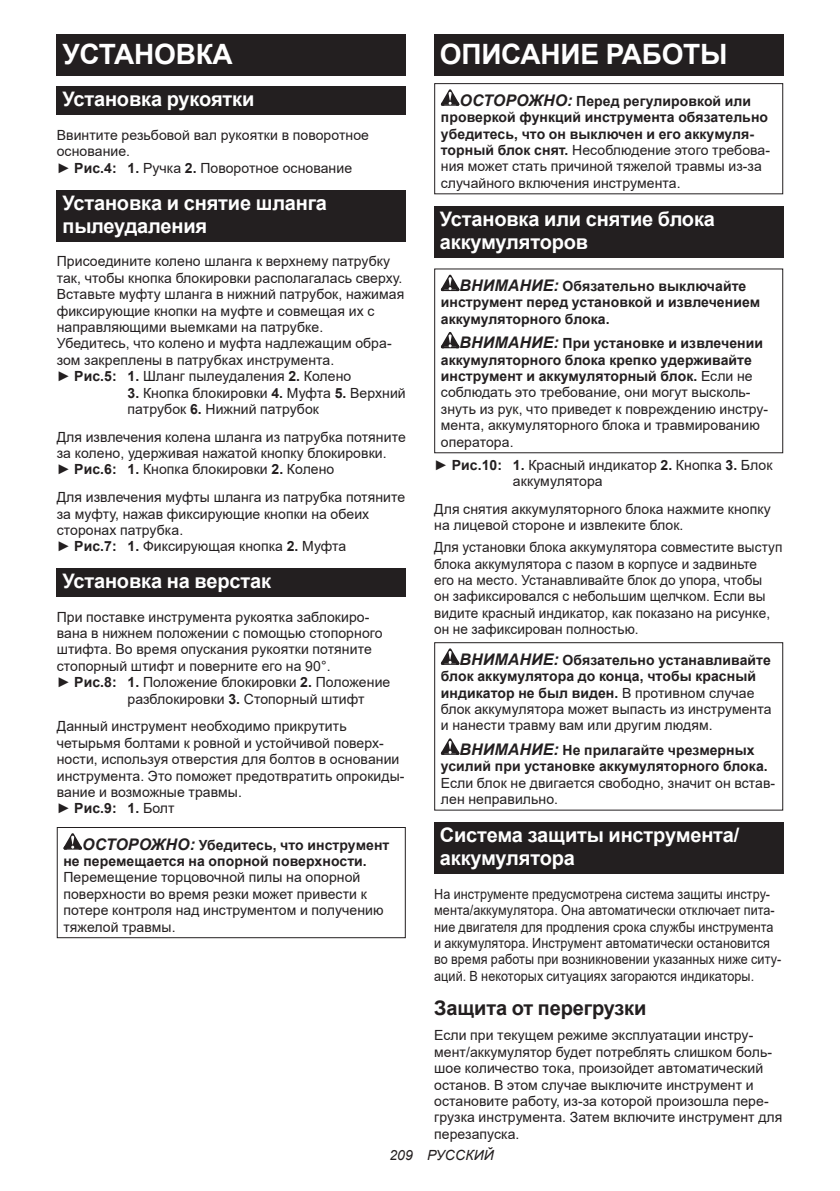
<style>
.page{position:relative;width:840px;height:1191px;background:#fff}
.page>*{position:absolute;margin:0;border:0;box-sizing:border-box;transform-origin:0 0}
.t1{font:700 28px "Arial";letter-spacing:-.01em;color:#fff}
.t2{font:700 20px/23.4px "Arial";letter-spacing:-.01em;color:#fff}
.t3{font:700 20px "Arial";letter-spacing:-.01em;color:#231f20}
.t4{font:14px/16.4px "Arial";letter-spacing:.005em;color:#231f20}
.t5{font:700 14px/16.4px "Arial";letter-spacing:.005em;color:#231f20}
.t6{font:14px/16.4px "Arial";letter-spacing:.005em;color:#231f20;scale:.9 1}
.t7{font:italic 14px "Arial";letter-spacing:.005em;color:#231f20}
.s1{font-weight:700}
.s2{font-style:italic;font-size:16px}
.s3{font-weight:400}
.s4{font-weight:700;font-style:italic;font-size:16px}
</style>
<div class="page">
<div style="left:57px;top:34px;width:348px;height:41px;background:#231f20"></div>
<div style="left:57px;top:86px;width:348px;height:29px;background:#231f20"></div>
<div style="left:57px;top:190px;width:348px;height:51px;background:#231f20"></div>
<div style="left:57px;top:568px;width:348px;height:29px;background:#231f20"></div>
<svg style="left:63px;top:833px;width:19px;height:16px"></svg>
<div style="left:57px;top:827px;width:348px;height:111px;border:1px solid #231f20"></div>
<div style="left:434px;top:34px;width:348px;height:41px;background:#231f20"></div>
<svg style="left:440px;top:89px;width:19px;height:17px"></svg>
<div style="left:434px;top:83px;width:348px;height:111px;border:1px solid #231f20"></div>
<div style="left:434px;top:206px;width:348px;height:51px;background:#231f20"></div>
<svg style="left:440px;top:275px;width:19px;height:16px"></svg>
<svg style="left:440px;top:332px;width:19px;height:16px"></svg>
<svg style="left:440px;top:648px;width:19px;height:17px"></svg>
<svg style="left:440px;top:738px;width:19px;height:17px"></svg>
<div style="left:434px;top:642px;width:348px;height:168px;border:1px solid #231f20"></div>
<div style="left:434px;top:822px;width:348px;height:52px;background:#231f20"></div>
<h1 class="t1" style="left:62px;top:34px;width:172px">УСТАНОВКА</h1>
<h2 class="t2" style="left:62px;top:88px;width:193px">Установка рукоятки</h2>
<p class="t4" style="left:57px;top:127px;width:313px">Ввинтите резьбовой вал рукоятки в поворотное основание.<br>► <span class="s1">Рис.4: 1.</span> Ручка <span class="s1">2.</span> Поворотное основание</p>
<h2 class="t2" style="left:62px;top:191px;width:266px">Установка и снятие шланга пылеудаления</h2>
<p class="t4" style="left:57px;top:253px;width:349px">Присоедините колено шланга к верхнему патрубку так, чтобы кнопка блокировки располагалась сверху.<br>Вставьте муфту шланга в нижний патрубок, нажимая фиксирующие кнопки на муфте и совмещая их с направляющими выемками на патрубке.<br>Убедитесь, что колено и муфта надлежащим обра&shy;зом закреплены в патрубках инструмента.<br>► <span class="s1">Рис.5: 1.</span> Шланг пылеудаления <span class="s1">2.</span> Колено</p>
<p class="t4" style="left:127px;top:384px;width:279px"><span class="s1">3.</span> Кнопка блокировки <span class="s1">4.</span> Муфта <span class="s1">5.</span> Верхний патрубок <span class="s1">6.</span> Нижний патрубок</p>
<p class="t4" style="left:57px;top:428px;width:350px">Для извлечения колена шланга из патрубка потяните за колено, удерживая нажатой кнопку блокировки.<br>► <span class="s1">Рис.6: 1.</span> Кнопка блокировки <span class="s1">2.</span> Колено</p>
<p class="t4" style="left:57px;top:489px;width:350px">Для извлечения муфты шланга из патрубка потяните за муфту, нажав фиксирующие кнопки на обеих сторонах патрубка.<br>► <span class="s1">Рис.7: 1.</span> Фиксирующая кнопка <span class="s1">2.</span> Муфта</p>
<h2 class="t2" style="left:62px;top:570px;width:210px">Установка на верстак</h2>
<p class="t4" style="left:57px;top:608px;width:314px">При поставке инструмента рукоятка заблокиро-</p>
<p class="t4" style="left:57px;top:625px;width:327px">вана в нижнем положении с помощью стопорного</p>
<p class="t4" style="left:57px;top:641px;width:316px">штифта. Во время опускания рукоятки потяните</p>
<p class="t4" style="left:57px;top:657px;width:275px">стопорный штифт и поверните его на 90°.</p>
<p class="t4" style="left:57px;top:674px;width:335px">► <span class="s1">Рис.8: 1.</span> Положение блокировки <span class="s1">2.</span> Положение</p>
<p class="t4" style="left:127px;top:690px;width:238px">разблокировки <span class="s1">3.</span> Стопорный штифт</p>
<p class="t4" style="left:57px;top:718px;width:349px">Данный инструмент необходимо прикрутить четырьмя болтами к ровной и устойчивой поверх&shy;ности, используя отверстия для болтов в основании инструмента. Это поможет предотвратить опрокиды&shy;вание и возможные травмы.<br>► <span class="s1">Рис.9: 1.</span> Болт</p>
<p class="t5" style="left:63px;top:836px;width:327px;text-indent:19px"><span class="s2">ОСТОРОЖНО:</span> Убедитесь, что инструмент не перемещается на опорной поверхности.</p>
<p class="t4" style="left:63px;top:869px;width:321px">Перемещение торцовочной пилы на опорной поверхности во время резки может привести к потере контроля над инструментом и получению тяжелой травмы.</p>
<h1 class="t1" style="left:439px;top:34px;width:289px">ОПИСАНИЕ РАБОТЫ</h1>
<p class="t5" style="left:440px;top:93px;width:330px;text-indent:19px"><span class="s2">ОСТОРОЖНО:</span> Перед регулировкой или проверкой функций инструмента обязательно убедитесь, что он выключен и его аккумуля&shy;торный блок снят. <span class="s3">Несоблюдение этого требова&shy;ния может стать причиной тяжелой травмы из-за случайного включения инструмента.</span></p>
<h2 class="t2" style="left:439px;top:207px;width:276px">Установка или снятие блока аккумуляторов</h2>
<p class="t5" style="left:440px;top:278px;width:320px;text-indent:19px"><span class="s2">ВНИМАНИЕ:</span> Обязательно выключайте инструмент перед установкой и извлечением аккумуляторного блока.</p>
<p class="t4" style="left:440px;top:335px;width:329px;text-indent:19px"><span class="s4">ВНИМАНИЕ:</span> <span class="s1">При установке и извлечении аккумуляторного блока крепко удерживайте инструмент и аккумуляторный блок.</span> Если не соблюдать это требование, они могут высколь&shy;знуть из рук, что приведет к повреждению инстру&shy;мента, аккумуляторного блока и травмированию оператора.</p>
<p class="t4" style="left:512px;top:456px;width:261px;text-indent:-79px">► <span class="s1">Рис.10: 1.</span> Красный индикатор <span class="s1">2.</span> Кнопка <span class="s1">3.</span> Блок аккумулятора</p>
<p class="t4" style="left:434px;top:500px;width:338px">Для снятия аккумуляторного блока нажмите кнопку на лицевой стороне и извлеките блок.</p>
<p class="t4" style="left:434px;top:539px;width:349px">Для установки блока аккумулятора совместите выступ блока аккумулятора с пазом в корпусе и задвиньте<br>его на место. Устанавливайте блок до упора, чтобы<br>он зафиксировался с небольшим щелчком. Если вы видите красный индикатор, как показано на рисунке, он не зафиксирован полностью.</p>
<p class="t4" style="left:440px;top:651px;width:332px;text-indent:19px"><span class="s4">ВНИМАНИЕ:</span> <span class="s1">Обязательно устанавливайте блок аккумулятора до конца, чтобы красный индикатор не был виден.</span> В противном случае блок аккумулятора может выпасть из инструмента и нанести травму вам или другим людям.</p>
<p class="t5" style="left:440px;top:742px;width:328px;text-align:center"><span class="s2">ВНИМАНИЕ:</span> Не прилагайте чрезмерных усилий при установке аккумуляторного блока.</p>
<p class="t4" style="left:440px;top:774px;width:336px">Если блок не двигается свободно, значит он встав&shy;лен неправильно.</p>
<h2 class="t2" style="left:439px;top:823px;width:301px">Система защиты инструмента/ аккумулятора</h2>
<p class="t6" style="left:434px;top:885px;width:387px">На инструменте предусмотрена система защиты инстру&shy;мента/аккумулятора. Она автоматически отключает пита&shy;ние двигателя для продления срока службы инструмента и аккумулятора. Инструмент автоматически остановится во время работы при возникновении указанных ниже ситу&shy;аций. В некоторых ситуациях загораются индикаторы.</p>
<h2 class="t3" style="left:434px;top:994px;width:214px">Защита от перегрузки</h2>
<p class="t4" style="left:434px;top:1027px;width:349px">Если при текущем режиме эксплуатации инстру&shy;мент/аккумулятор будет потреблять слишком боль&shy;шое количество тока, произойдет автоматический останов. В этом случае выключите инструмент и остановите работу, из-за которой произошла пере&shy;грузка инструмента. Затем включите инструмент для перезапуска.</p>
<p class="t7" style="left:389px;top:1146px;width:106px">209 РУССКИЙ</p>
</div>
